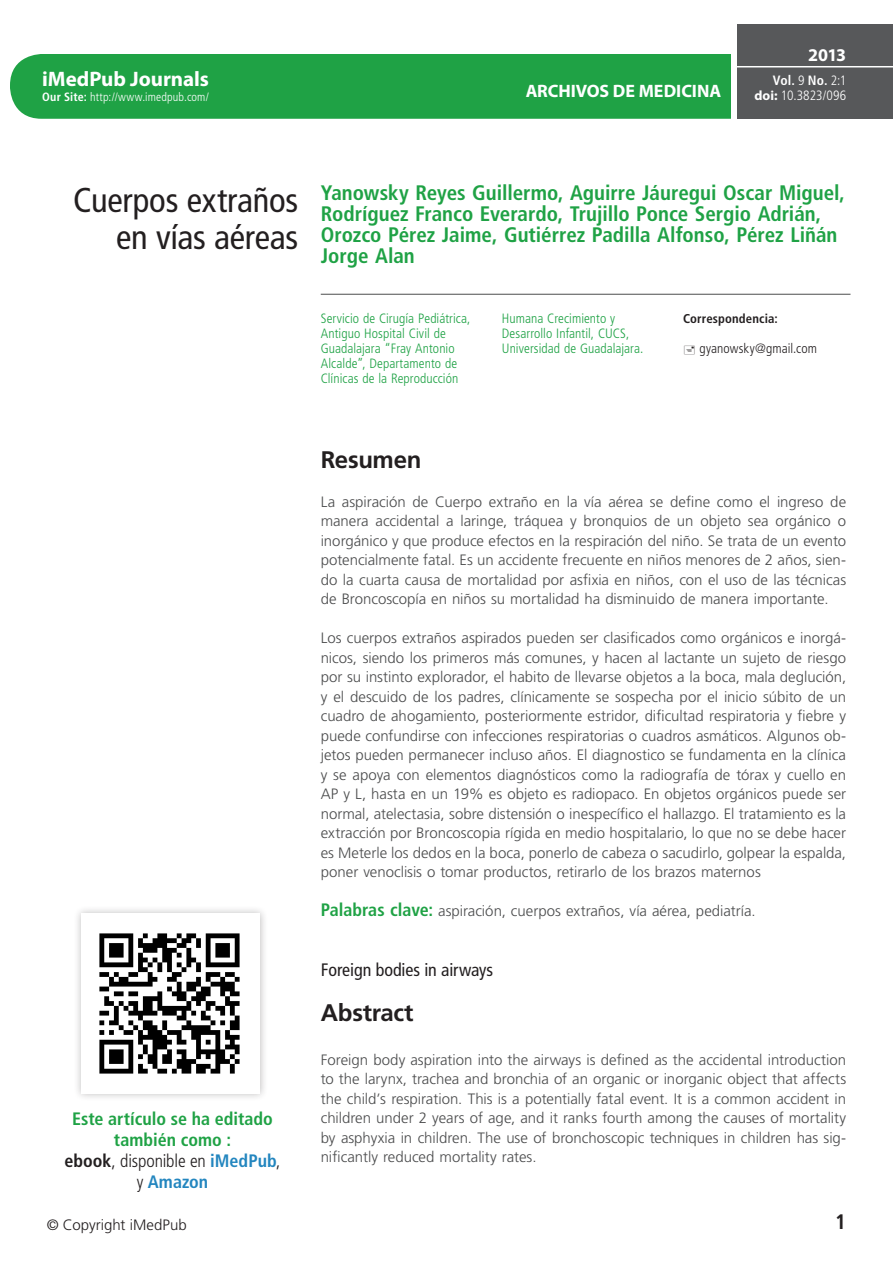
<style>
.page{position:relative;width:893px;height:1263px;background:#fff}
.page>*{position:absolute;margin:0;border:0;box-sizing:border-box;transform-origin:0 0}
._01_TIT{font:condensed 34.5px/37.5px "Frutiger LT Std";letter-spacing:-.005em;color:#231f20;text-align:right}
._02-Subtit{font:700 24px "Frutiger LT Std";letter-spacing:-.01em;color:#231f20}
._04-Autores-nombres{font:700 condensed 21px/21px "Frutiger LT Std";color:#1fa245}
.t1{font:700 21px "Myriad Pro";letter-spacing:-.005em;color:#fff}
._01-txt_80{font:700 condensed 21px "Frutiger LT Std";color:#231f20}
.t2{font:700 condensed 18px/21px "Frutiger LT Std";color:#1fa245;text-align:center}
.t3{font:300 condensed 18px/21px "Frutiger LT Std";letter-spacing:-.01em;color:#231f20;text-align:center}
.t4{font:700 18px "Myriad Pro";letter-spacing:-.005em;color:#fff}
._01_TIT-2{font:condensed 18px "Frutiger LT Std";letter-spacing:-.005em;color:#231f20}
._01-txt_80-2{font:300 15px/19.5px "Frutiger LT Std";color:#4b4c4d;text-align:justify}
.t5{font:300 15px "Frutiger LT Std";color:#231f20}
._04a-Autores{font:300 condensed 13.5px/15px "Frutiger LT Std";letter-spacing:.005em;color:#1fa245}
._04a-Autores-2{font:300 condensed 13.5px "Frutiger LT Std";letter-spacing:.005em;color:#231f20}
.t6{font:300 condensed 13.5px "Frutiger LT Std";letter-spacing:.005em;color:#fff}
.t7{font:700 condensed 13.5px "Frutiger LT Std";color:#fff}
._04a-Autores-3{font:700 condensed 12.75px "Frutiger LT Std";letter-spacing:.01em;color:#231f20}
.t8{font:300 condensed 12px "Frutiger LT Std";letter-spacing:.015em;color:#fff}
.s1{font-weight:700}
.s2{font-weight:300}
.s3{font-family:"Myriad Pro";font-weight:700;font-stretch:normal}
.s4{font-weight:700;color:#2386bf}
.s5{font-weight:700;font-stretch:condensed;font-size:18px;color:#1fa245}
</style>
<div class="page">
<div style="left:10px;top:54px;width:775px;height:65px;background:#1fa245;border-radius:32px"></div>
<div style="left:736px;top:24px;width:157px;height:95px;background:#57585a"></div>
<div style="left:732px;top:0;width:5px;height:126px;background:#fff"></div>
<hr style="left:736px;top:66px;width:157px;height:1px;background:#fff">
<hr style="left:321px;top:294px;width:529px;height:1px;background:#4b4c4d">
<div style="left:73px;top:905px;width:195px;height:197px;background:#231f20;opacity:.3"></div>
<div style="left:81px;top:913px;width:179px;height:180px;background:#fff"></div>
<img style="left:99px;top:933px;width:141px;height:141px">
<p class="t1" style="left:42px;top:65px;width:168px">iMedPub Journals</p>
<p class="t8" style="left:42px;top:90px;width:168px"><span class="s1">Our Site:</span> http://www.imedpub.com/</p>
<p class="t4" style="left:526px;top:79px;width:197px">ARCHIVOS DE MEDICINA</p>
<p class="t4" style="left:808px;top:43px;width:39px">2013</p>
<p class="t7" style="left:773px;top:72px;width:75px">Vol. <span class="s2">9</span> No. <span class="s2">2:1</span></p>
<p class="t6" style="left:754px;top:87px;width:93px"><span class="s3">doi:</span> 10.3823/096</p>
<p class="_01_TIT" style="left:73px;top:181px;width:227px">Cuerpos extraños en vías aéreas</p>
<p class="_04-Autores-nombres" style="left:321px;top:182px;width:526px">Yanowsky Reyes Guillermo, Aguirre Jáuregui Oscar Miguel, Rodríguez Franco Everardo, Trujillo Ponce Sergio Adrián, Orozco Pérez Jaime, Gutiérrez Padilla Alfonso, Pérez Liñán Jorge Alan</p>
<p class="_04a-Autores" style="left:321px;top:311px;width:151px">Servicio de Cirugía Pediátrica,<br>Antiguo Hospital Civil de<br>Guadalajara “Fray Antonio<br>Alcalde”, Departamento de<br>Clínicas de la Reproducción</p>
<p class="_04a-Autores" style="left:502px;top:311px;width:143px">Humana Crecimiento y<br>Desarrollo Infantil, CUCS,<br>Universidad de Guadalajara.</p>
<p class="_04a-Autores-3" style="left:683px;top:311px;width:96px">Correspondencia:</p>
<p class="_04a-Autores-2" style="left:700px;top:341px;width:119px">gyanowsky@gmail.com</p>
<p class="t2" style="left:72px;top:1108px;width:202px">Este artículo se ha editado también como :</p>
<p class="t3" style="left:64px;top:1150px;width:218px"><span class="s1">ebook</span>, disponible en <span class="s4">iMedPub</span>, y <span class="s4">Amazon</span></p>
<p class="_02-Subtit" style="left:321px;top:445px;width:102px">Resumen</p>
<p class="_01-txt_80-2" style="left:321px;top:492px;width:527px">La aspiración de Cuerpo extraño en la vía aérea se define como el ingreso de manera accidental a laringe, tráquea y bronquios de un objeto sea orgánico o inorgánico y que produce efectos en la respiración del niño. Se trata de un evento potencialmente fatal. Es un accidente frecuente en niños menores de 2 años, sien&shy;do la cuarta causa de mortalidad por asfixia en niños, con el uso de las técnicas de Broncoscopía en niños su mortalidad ha disminuido de manera importante.</p>
<p class="_01-txt_80-2" style="left:321px;top:629px;width:527px">Los cuerpos extraños aspirados pueden ser clasificados como orgánicos e inorgá&shy;nicos, siendo los primeros más comunes, y hacen al lactante un sujeto de riesgo por su instinto explorador, el habito de llevarse objetos a la boca, mala deglución, y el descuido de los padres, clínicamente se sospecha por el inicio súbito de un cuadro de ahogamiento, posteriormente estridor, dificultad respiratoria y fiebre y puede confundirse con infecciones respiratorias o cuadros asmáticos. Algunos ob&shy;jetos pueden permanecer incluso años. El diagnostico se fundamenta en la clínica y se apoya con elementos diagnósticos como la radiografía de tórax y cuello en AP y L, hasta en un 19% es objeto es radiopaco. En objetos orgánicos puede ser normal, atelectasia, sobre distensión o inespecífico el hallazgo. El tratamiento es la extracción por Broncoscopia rígida en medio hospitalario, lo que no se debe hacer es Meterle los dedos en la boca, ponerlo de cabeza o sacudirlo, golpear la espalda, poner venoclisis o tomar productos, retirarlo de los brazos maternos</p>
<p class="_01-txt_80-2" style="left:321px;top:902px;width:436px"><span class="s5">Palabras clave:</span> aspiración, cuerpos extraños, vía aérea, pediatría.</p>
<p class="_01_TIT-2" style="left:321px;top:960px;width:174px">Foreign bodies in airways</p>
<p class="_02-Subtit" style="left:321px;top:999px;width:94px">Abstract</p>
<p class="_01-txt_80-2" style="left:321px;top:1050px;width:527px">Foreign body aspiration into the airways is defined as the accidental introduction to the larynx, trachea and bronchia of an organic or inorganic object that affects the child’s respiration. This is a potentially fatal event. It is a common accident in children under 2 years of age, and it ranks fourth among the causes of mortality by asphyxia in children. The use of bronchoscopic techniques in children has sig&shy;nificantly reduced mortality rates.</p>
<p class="t5" style="left:47px;top:1216px;width:141px">© Copyright iMedPub</p>
<p class="_01-txt_80" style="left:835px;top:1209px;width:12px">1</p>
</div>
